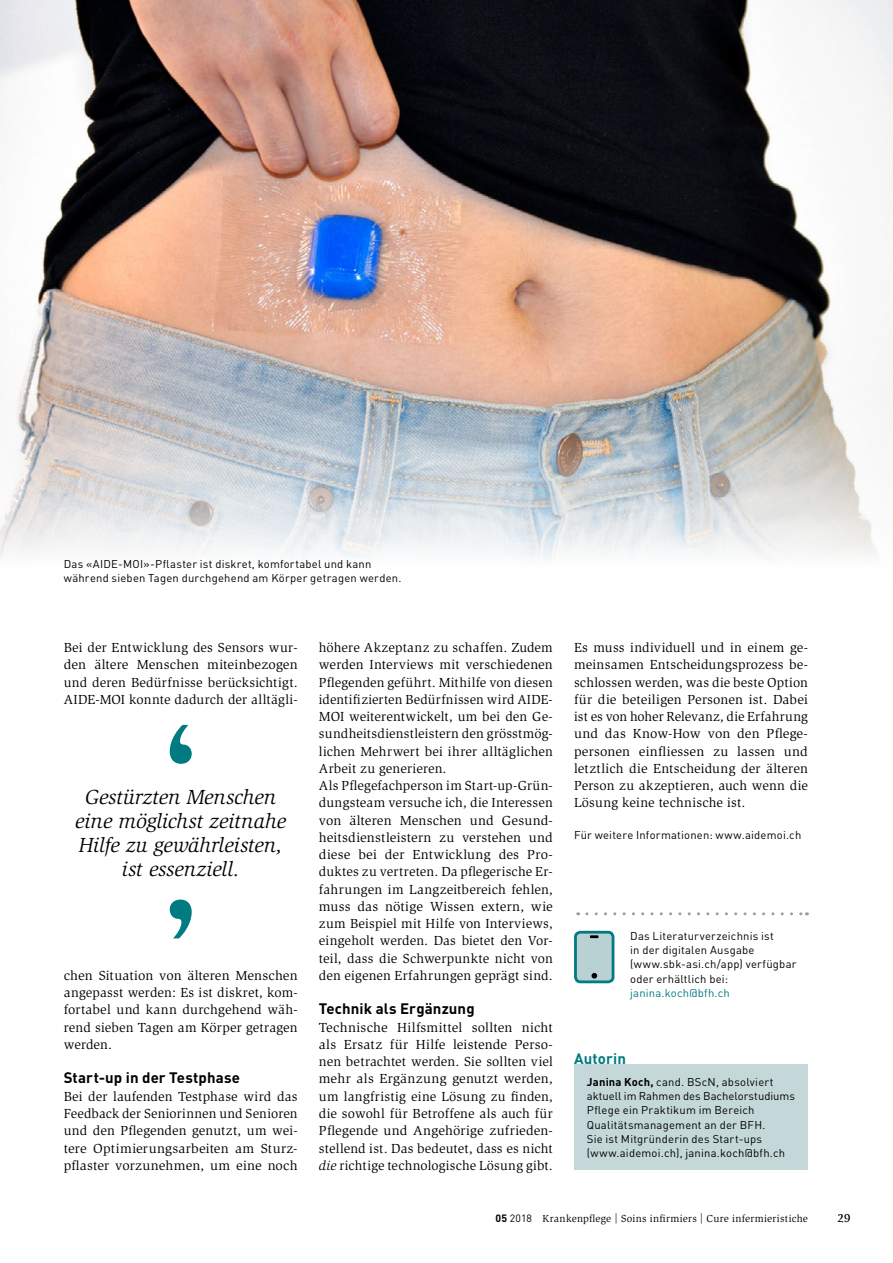
<style>
.page{position:relative;width:893px;height:1263px;background:#fff}
.page>*{position:absolute;margin:0;border:0;box-sizing:border-box;transform-origin:0 0}
.t1{font:italic 21px/24px "Slimbach Std";letter-spacing:-.005em;color:#000;text-align:center}
.t2{font:700 15px "DIN Pro";letter-spacing:.01em;color:#000}
.t3{font:700 15px "DIN Pro";letter-spacing:.005em;color:#007b81}
.t4{font:13.5px/17.2px "Slimbach Std";letter-spacing:.015em;color:#000;text-align:justify}
.t5{font:700 12px "Esta Pro";color:#000}
.t6{font:11.25px/14.2px "DIN Pro";letter-spacing:.02em;color:#000}
.t7{font:11.25px "DIN Pro";letter-spacing:.02em;color:#007b81}
.t8{font:10.5px "Slimbach Std";letter-spacing:.025em;color:#000}
.s1{font-style:italic}
.s2{font-weight:700}
.s3{font-family:"DIN Pro";font-weight:700}
.s4{font-family:"DIN Pro"}
</style>
<div class="page">
<div style="left:574px;top:1064px;width:234px;height:106px;background:#c5d8d9"></div>
<svg style="left:170px;top:725px;width:22px;height:39px"></svg>
<svg style="left:170px;top:899px;width:22px;height:39px"></svg>
<img style="left:0;top:0;width:893px;height:560px">
<div style="left:575px;top:932px;width:38px;height:50px;background:#b9d1d2;border-radius:5px"></div>
<div style="left:574px;top:931px;width:40px;height:52px;border:3px solid #007b81;border-radius:5px"></div>
<svg style="left:590px;top:935px;width:9px;height:4px"></svg>
<svg style="left:591px;top:973px;width:6px;height:5px"></svg>
<svg style="left:587px;top:912px;width:220px;height:3px"></svg>
<p class="t6" style="left:64px;top:557px;width:339px;line-height:13.5px">Das «AIDE-MOI»-Pflaster ist diskret, komfortabel und kann während sieben Tagen durchgehend am Körper getragen werden.</p>
<p class="t4" style="left:64px;top:639px;width:235px">Bei der Entwicklung des Sensors wur&shy;den ältere Menschen miteinbezogen und deren Bedürfnisse berücksichtigt.<br>AIDE-MOI konnte dadurch der alltägli-</p>
<h1 class="t1" style="left:75px;top:785px;width:212px">Gestürzten Menschen eine möglichst zeitnahe<br>Hilfe zu gewährleisten, ist essenziell.</h1>
<p class="t4" style="left:64px;top:967px;width:235px">chen Situation von älteren Menschen angepasst werden: Es ist diskret, kom&shy;fortabel und kann durchgehend wäh&shy;rend sieben Tagen am Körper getragen werden.</p>
<p class="t2" style="left:64px;top:1068px;width:178px">Start-up in der Testphase</p>
<p class="t4" style="left:64px;top:1088px;width:235px">Bei der laufenden Testphase wird das Feedback der Seniorinnen und Senioren und den Pflegenden genutzt, um wei&shy;tere Optimierungsarbeiten am Sturz&shy;pflaster vorzunehmen, um eine noch</p>
<p class="t4" style="left:319px;top:639px;width:235px;text-align:left">höhere Akzeptanz zu schaffen. Zudem werden Interviews mit verschiedenen Pflegenden geführt. Mithilfe von diesen identifizierten Bedürfnissen wird AIDE-MOI weiterentwickelt, um bei den Ge&shy;sundheitsdienstleistern den grösstmög&shy;lichen Mehrwert bei ihrer alltäglichen Arbeit zu generieren.<br>Als Pflegefachperson im Start-up-Grün&shy;dungsteam versuche ich, die Interessen von älteren Menschen und Gesund&shy;heitsdienstleistern zu verstehen und diese bei der Entwicklung des Pro&shy;duktes zu vertreten. Da pflegerische Er&shy;fahrungen im Langzeitbereich fehlen, muss das nötige Wissen extern, wie zum Beispiel mit Hilfe von Interviews, eingeholt werden. Das bietet den Vor&shy;teil, dass die Schwerpunkte nicht von den eigenen Erfahrungen geprägt sind.</p>
<p class="t2" style="left:319px;top:999px;width:157px">Technik als Ergänzung</p>
<p class="t4" style="left:319px;top:1019px;width:235px">Technische Hilfsmittel sollten nicht als Ersatz für Hilfe leistende Perso&shy;nen betrachtet werden. Sie sollten viel mehr als Ergänzung genutzt werden, um langfristig eine Lösung zu finden, die sowohl für Betroffene als auch für Pflegende und Angehörige zufrieden&shy;stellend ist. Das bedeutet, dass es nicht <span class="s1">die</span> richtige technologische Lösung gibt.</p>
<p class="t4" style="left:574px;top:639px;width:235px">Es muss individuell und in einem ge&shy;meinsamen Entscheidungsprozess be&shy;schlossen werden, was die beste Option für die beteiligen Personen ist. Dabei ist es von hoher Relevanz, die Erfahrung und das Know-How von den Pflege&shy;personen einfliessen zu lassen und letztlich die Entscheidung der älteren Person zu akzeptieren, auch wenn die Lösung keine technische ist.</p>
<p class="t6" style="left:574px;top:827px;width:229px">Für weitere Informationen: www.aidemoi.ch</p>
<p class="t6" style="left:630px;top:928px;width:168px">Das Literaturverzeichnis ist<br>in der digitalen Ausgabe (www.sbk-asi.ch/app) verfügbar oder erhältlich bei:</p>
<p class="t7" style="left:630px;top:985px;width:101px">janina.koch@bfh.ch</p>
<p class="t3" style="left:574px;top:1049px;width:53px">Autorin</p>
<p class="t6" style="left:587px;top:1074px;width:210px"><span class="s2">Janina Koch,</span> cand. BScN, absolviert aktuell im Rahmen des Bachelorstudiums Pflege ein Praktikum im Bereich Qualitätsmanagement an der BFH.<br>Sie ist Mitgründerin des Start-ups (www.aidemoi.ch), janina.koch@bfh.ch</p>
<p class="t8" style="left:496px;top:1212px;width:314px"><span class="s3">05</span> <span class="s4">2018</span> Krankenpflege | Soins infirmiers | Cure infermieristiche</p>
<p class="t5" style="left:838px;top:1209px;width:14px">29</p>
</div>
